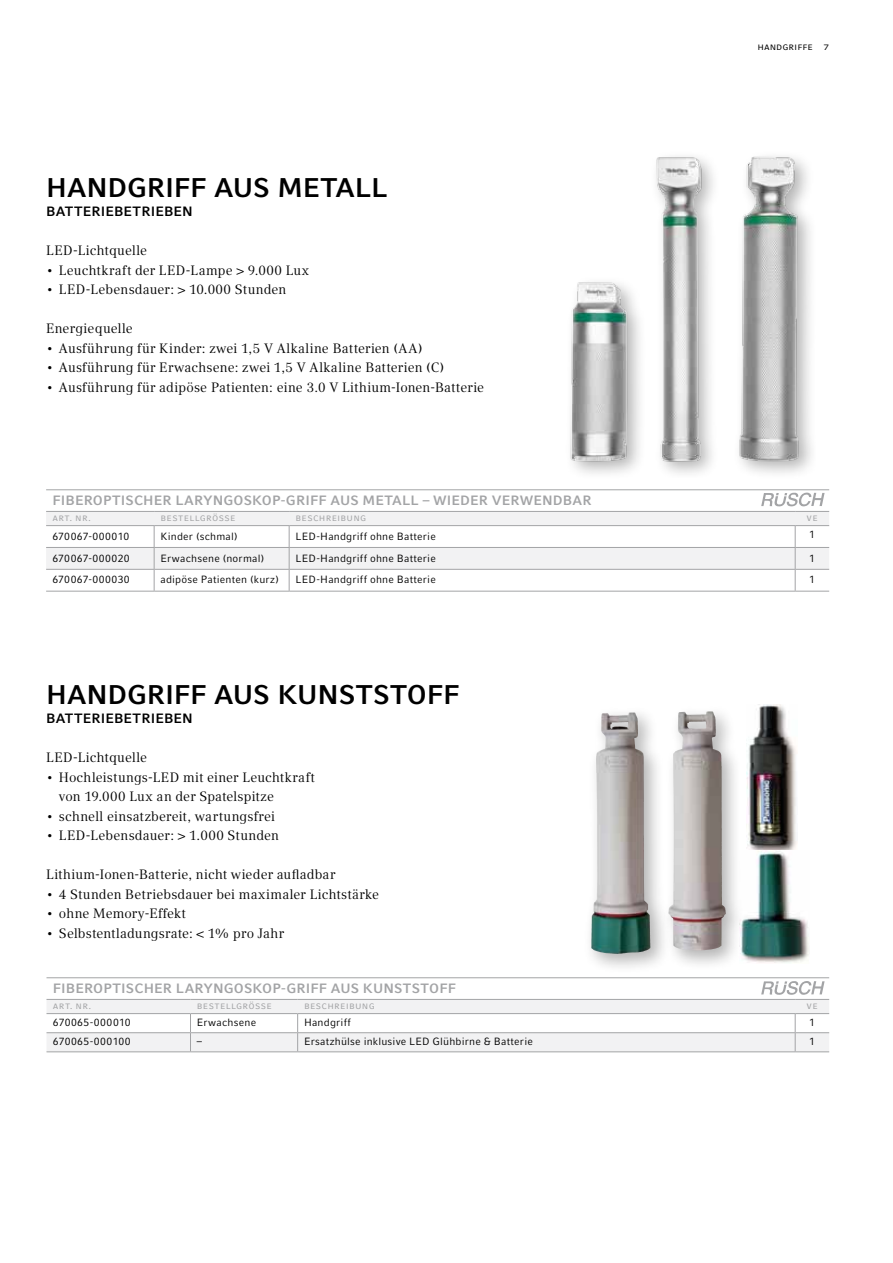
<style>
.page{position:relative;width:893px;height:1263px;background:#fff}
.page>*{position:absolute;margin:0;border:0;box-sizing:border-box;transform-origin:0 0}
.t1{font:700 27px "Compatil Fact LT Pro";color:#000}
.t2{font:13.5px/19.5px "Compatil Text LT Pro";letter-spacing:.01em;color:#000}
.t3{font:700 13.5px "Compatil Fact LT Pro";letter-spacing:.01em;color:#a3a4a6}
.t4{font:13.5px "Compatil Text LT Pro";letter-spacing:.03em;color:#000}
.t5{font:700 13.5px "Compatil Fact LT Pro";letter-spacing:.01em;color:#000}
.t6{font:10.5px "Compatil Fact LT Pro";letter-spacing:.02em;color:#000}
.t7{font:10.5px "Compatil Fact LT Pro";letter-spacing:.025em;color:#a3a4a6}
.t8{font:10.5px "Compatil Fact LT Pro";color:#000}
</style>
<div class="page">
<hr style="left:47px;top:977px;width:782px;height:1px;background:#a3a4a6">
<hr style="left:46px;top:489px;width:783px;height:1px;background:#a3a4a6">
<svg style="left:46px;top:512px;width:783px;height:57px;fill:#f2f2f3"></svg>
<hr style="left:46px;top:547px;width:108px;height:1px;background:#a3a4a6">
<hr style="left:154px;top:547px;width:135px;height:1px;background:#a3a4a6">
<hr style="left:289px;top:547px;width:506px;height:1px;background:#a3a4a6">
<hr style="left:795px;top:547px;width:34px;height:1px;background:#a3a4a6">
<svg style="left:289px;top:526px;width:1px;height:65px"></svg>
<hr style="left:46px;top:569px;width:108px;height:1px;background:#a3a4a6">
<hr style="left:154px;top:569px;width:135px;height:1px;background:#a3a4a6">
<hr style="left:289px;top:569px;width:506px;height:1px;background:#a3a4a6">
<hr style="left:795px;top:569px;width:34px;height:1px;background:#a3a4a6">
<hr style="left:795px;top:591px;width:34px;height:1px;background:#a3a4a6">
<svg style="left:795px;top:526px;width:1px;height:65px"></svg>
<hr style="left:154px;top:591px;width:135px;height:1px;background:#a3a4a6">
<hr style="left:289px;top:591px;width:506px;height:1px;background:#a3a4a6">
<svg style="left:154px;top:526px;width:1px;height:65px"></svg>
<hr style="left:46px;top:591px;width:108px;height:1px;background:#a3a4a6">
<hr style="left:46px;top:511px;width:108px;height:1px;background:#a3a4a6">
<hr style="left:154px;top:511px;width:135px;height:1px;background:#a3a4a6">
<hr style="left:289px;top:511px;width:506px;height:1px;background:#a3a4a6">
<hr style="left:795px;top:511px;width:34px;height:1px;background:#a3a4a6">
<hr style="left:46px;top:525px;width:108px;height:1px;background:#a3a4a6">
<hr style="left:154px;top:525px;width:135px;height:1px;background:#a3a4a6">
<hr style="left:289px;top:525px;width:506px;height:1px;background:#a3a4a6">
<hr style="left:795px;top:525px;width:34px;height:1px;background:#a3a4a6">
<svg style="left:47px;top:981px;width:782px;height:71px"></svg>
<svg style="left:761px;top:492px;width:64px;height:15px"></svg>
<div style="left:584px;top:705px;width:87px;height:269px;background:#000;opacity:.3"></div>
<img style="left:596px;top:712px;width:33px;height:52px">
<img style="left:746px;top:704px;width:51px;height:146px">
<div style="left:649px;top:150px;width:71px;height:330px;background:#000;opacity:.3"></div>
<img style="left:651px;top:151px;width:56px;height:317px">
<div style="left:732px;top:150px;width:86px;height:330px;background:#000;opacity:.3"></div>
<img style="left:736px;top:152px;width:68px;height:313px">
<div style="left:564px;top:275px;width:83px;height:206px;background:#000;opacity:.3"></div>
<img style="left:564px;top:275px;width:71px;height:191px">
<img style="left:746px;top:850px;width:63px;height:113px">
<div style="left:662px;top:704px;width:84px;height:267px;background:#000;opacity:.3"></div>
<img style="left:673px;top:712px;width:33px;height:79px">
<h1 class="t1" style="left:46px;top:171px;width:133px">HANDGRIFF</h1>
<h1 class="t1" style="left:214px;top:171px;width:157px">AUS METALL</h1>
<p class="t5" style="left:46px;top:203px;width:148px">BATTERI EBETRI EBEN</p>
<p class="t2" style="left:46px;top:241px;width:102px">LED-Lichtquelle</p>
<p class="t4" style="left:46px;top:262px;width:265px">• Leuchtkraft der LED-Lampe &gt; 9.000 Lux</p>
<p class="t2" style="left:46px;top:280px;width:242px">• LED-Lebensdauer: &gt; 10.000 Stunden</p>
<p class="t2" style="left:46px;top:319px;width:88px">Energiequelle</p>
<p class="t4" style="left:46px;top:340px;width:378px">• Ausführung für Kinder: zwei 1,5 V Alkaline Batterien (AA)</p>
<p class="t2" style="left:46px;top:358px;width:399px">• Ausführung für Erwachsene: zwei 1,5 V Alkaline Batterien (C)</p>
<p class="t2" style="left:46px;top:377px;width:440px">• Ausführung für adipöse Patienten: eine 3.0 V Lithium-Ionen-Batterie</p>
<p class="t8" style="left:757px;top:41px;width:73px">handgriffe 7</p>
<p class="t3" style="left:53px;top:492px;width:261px">FI BEROPTISCH ER LARYNGOSKOP-GRIFF</p>
<p class="t3" style="left:330px;top:492px;width:263px">AUS METALL – WI EDER VERWENDBAR</p>
<p class="t7" style="left:53px;top:512px;width:40px">Art. N r.</p>
<p class="t7" style="left:161px;top:512px;width:76px">bestellgrösse</p>
<p class="t7" style="left:296px;top:512px;width:7px">BESC</p>
<p class="t7" style="left:319px;top:512px;width:49px">hreibung</p>
<p class="t7" style="left:807px;top:512px;width:13px">ve</p>
<p class="t6" style="left:53px;top:530px;width:78px">670067-000010</p>
<p class="t6" style="left:161px;top:530px;width:79px">Kinder (schmal)</p>
<p class="t6" style="left:296px;top:530px;width:142px">LED-Handgriff ohne Batterie</p>
<p class="t6" style="left:809px;top:529px;width:7px">1</p>
<p class="t6" style="left:53px;top:552px;width:79px">670067-000020</p>
<p class="t6" style="left:161px;top:552px;width:105px">Erwachsene (normal)</p>
<p class="t6" style="left:296px;top:552px;width:142px">LED-Handgriff ohne Batterie</p>
<p class="t6" style="left:809px;top:552px;width:7px">1</p>
<p class="t6" style="left:53px;top:574px;width:79px">670067-000030</p>
<p class="t6" style="left:161px;top:574px;width:120px">adipöse Patienten (kurz)</p>
<p class="t6" style="left:296px;top:574px;width:142px">LED-Handgriff ohne Batterie</p>
<p class="t6" style="left:809px;top:574px;width:7px">1</p>
<h1 class="t1" style="left:46px;top:678px;width:133px">HANDGRIFF</h1>
<h1 class="t1" style="left:214px;top:678px;width:229px">AU S KU NSTSTOFF</h1>
<p class="t5" style="left:46px;top:710px;width:69px">BATTERIEBE</p>
<p class="t5" style="left:133px;top:710px;width:33px">TRIEBEN</p>
<p class="t2" style="left:46px;top:748px;width:102px">LED-Lichtquelle</p>
<p class="t2" style="left:59px;top:767px;width:257px;text-indent:-13px">• Hochleistungs-LED mit einer Leuchtkraft von 19.000 Lux an der Spatelspitze</p>
<p class="t2" style="left:46px;top:806px;width:230px">• schnell einsatzbereit, wartungsfrei</p>
<p class="t2" style="left:46px;top:826px;width:234px">• LED-Lebensdauer: &gt; 1.000 Stunden</p>
<p class="t2" style="left:46px;top:865px;width:291px">Lithium-Ionen-Batterie, nicht wieder aufladbar</p>
<p class="t2" style="left:46px;top:884px;width:335px">• 4 Stunden Betriebsdauer bei maximaler Lichtstärke</p>
<p class="t2" style="left:46px;top:904px;width:141px">• ohne Memory-Effekt</p>
<p class="t2" style="left:46px;top:923px;width:240px">• Selbstentladungsrate: &lt; 1% pro Jahr</p>
<p class="t3" style="left:53px;top:980px;width:261px">FI BEROPTISCH ER LARYNGOSKOP-GRIFF</p>
<p class="t3" style="left:331px;top:980px;width:117px">AU S KU NSTSTOFF</p>
<p class="t7" style="left:53px;top:999px;width:40px">Art. N r.</p>
<p class="t7" style="left:197px;top:999px;width:76px">bestellgrösse</p>
<p class="t7" style="left:304px;top:999px;width:7px">BESC</p>
<p class="t7" style="left:327px;top:999px;width:49px">hreibung</p>
<p class="t7" style="left:807px;top:999px;width:13px">ve</p>
<p class="t6" style="left:53px;top:1016px;width:79px">670065-000010</p>
<p class="t6" style="left:197px;top:1016px;width:61px">Erwachsene</p>
<p class="t6" style="left:304px;top:1016px;width:48px">Handgriff</p>
<p class="t6" style="left:809px;top:1016px;width:7px">1</p>
<p class="t6" style="left:53px;top:1036px;width:79px">670065-000100</p>
<p class="t6" style="left:197px;top:1036px;width:7px">–</p>
<p class="t6" style="left:304px;top:1036px;width:230px">Ersatzhülse inklusive LED Glühbirne &amp; Batterie</p>
<p class="t6" style="left:809px;top:1036px;width:7px">1</p>
</div>
